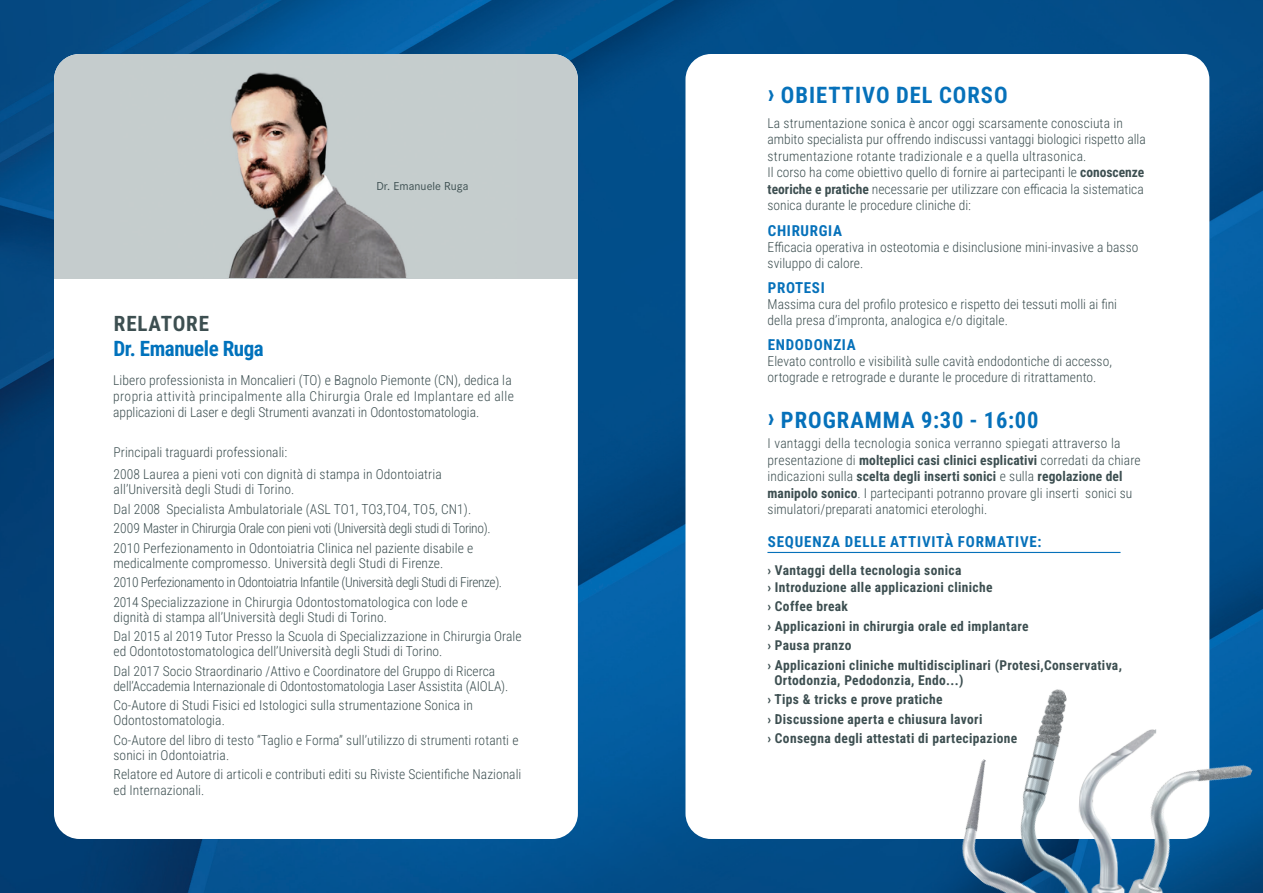
<style>
.page{position:relative;width:1263px;height:893px;background:#fff}
.page>*{position:absolute;margin:0;border:0;box-sizing:border-box;transform-origin:0 0}
.t1{font:700 22.5px "Roboto Condensed";letter-spacing:.045em;color:#0671ba}
.t2{font:700 21px "Roboto Condensed";letter-spacing:-.02em;color:#0072bc}
.t3{font:700 21px "Roboto Condensed";letter-spacing:.04em;color:#3d4f51}
.t4{font:700 15px "Roboto Condensed";letter-spacing:.045em;color:#0671ba}
.t5{font:300 13.5px/16.5px "Roboto Condensed";letter-spacing:.005em;color:#3d4f51}
.t6{font:700 13.5px/19.5px "Roboto Condensed";letter-spacing:.025em;color:#3d4f51}
.t7{font:12px "Corporate SOT";letter-spacing:.005em;color:#3d4f51}
.s1{font-family:"Corporate SOT"}
.s2{font-weight:700}
</style>
<div class="page">
<img style="left:0;top:0;width:1263px;height:893px">
<div style="left:54px;top:54px;width:524px;height:785px;background:#fff;border-radius:26px"></div>
<div style="left:54px;top:54px;width:524px;height:225px;background:#c5cccd"></div>
<img style="left:229px;top:72px;width:178px;height:205px">
<div style="left:685px;top:54px;width:524px;height:785px;background:#fff;border-radius:26px"></div>
<hr style="left:767px;top:552px;width:353px;height:1px;background:#0671ba">
<img style="left:1156px;top:737px;width:97px;height:156px">
<img style="left:1133px;top:729px;width:23px;height:164px">
<img style="left:1031px;top:689px;width:102px;height:70px">
<img style="left:922px;top:759px;width:212px;height:134px">
<p class="t7" style="left:376px;top:177px;width:94px">Dr. Emanuele Ruga</p>
<h2 class="t3" style="left:114px;top:309px;width:97px">RELATORE</h2>
<h2 class="t2" style="left:114px;top:334px;width:152px">Dr. Emanuele Ruga</h2>
<p class="t5" style="left:113px;top:372px;width:402px">Libero professionista in Moncalieri (TO) e Bagnolo Piemonte (CN), dedica la propria attività principalmente alla Chirurgia Orale ed Implantare ed alle applicazioni di Laser e degli Strumenti avanzati in Odontostomatologia.</p>
<p class="t5" style="left:114px;top:440px;width:330px;line-height:22.5px">Principali traguardi professionali:<br>2008 Laurea a pieni voti con dignità di stampa in Odontoiatria</p>
<p class="t5" style="left:114px;top:479px;width:378px;line-height:19.5px">all’Università degli Studi di Torino.<br>Dal 2008 Specialista Ambulatoriale (ASL TO1, TO3,TO4, TO5, CN1).<br>2009 Master in Chirurgia Orale con pieni voti (Università degli studi di Torino).<br>2010 Perfezionamento in Odontoiatria Clinica nel paziente disabile e</p>
<p class="t5" style="left:114px;top:553px;width:390px;line-height:19.5px">medicalmente compromesso. Università degli Studi di Firenze.<br>2010 Perfezionamento in Odontoiatria Infantile (Università degli Studi di Firenze).<br>2014 Specializzazione in Chirurgia Odontostomatologica con lode e</p>
<p class="t5" style="left:114px;top:607px;width:410px;line-height:19.5px">dignità di stampa all’Università degli Studi di Torino.<br>Dal 2015 al 2019 Tutor Presso la Scuola di Specializzazione in Chirurgia Orale</p>
<p class="t5" style="left:114px;top:641px;width:383px;line-height:19.5px">ed Odontotostomatologica dell’Università degli Studi di Torino.<br>Dal 2017 Socio Straordinario /Attivo e Coordinatore del Gruppo di Ricerca</p>
<p class="t5" style="left:114px;top:675px;width:396px;line-height:19.5px">dell’Accademia Internazionale di Odontostomatologia Laser Assistita (AIOLA).<br>Co-Autore di Studi Fisici ed Istologici sulla strumentazione Sonica in</p>
<p class="t5" style="left:114px;top:710px;width:406px;line-height:19.5px">Odontostomatologia.<br>Co-Autore del libro di testo “Taglio e Forma” sull’utilizzo di strumenti rotanti e</p>
<p class="t5" style="left:114px;top:744px;width:409px;line-height:19.5px">sonici in Odontoiatria.<br>Relatore ed Autore di articoli e contributi editi su Riviste Scientifiche Nazionali</p>
<p class="t5" style="left:114px;top:782px;width:92px">ed Internazionali.</p>
<h1 class="t1" style="left:767px;top:79px;width:242px"><span class="s1">›</span> OBIETTIVO DEL CORSO</h1>
<p class="t5" style="left:767px;top:114px;width:380px">La strumentazione sonica è ancor oggi scarsamente conosciuta in ambito specialista pur offrendo indiscussi vantaggi biologici rispetto alla strumentazione rotante tradizionale e a quella ultrasonica.<br>Il corso ha come obiettivo quello di fornire ai partecipanti le <span class="s2">conoscenze teoriche e pratiche</span> necessarie per utilizzare con efficacia la sistematica sonica durante le procedure cliniche di:</p>
<p class="t4" style="left:768px;top:220px;width:76px">CHIRURGIA</p>
<p class="t5" style="left:767px;top:238px;width:372px">Efficacia operativa in osteotomia e disinclusione mini-invasive a basso sviluppo di calore.</p>
<p class="t5" style="left:767px;top:295px;width:351px">Massima cura del profilo protesico e rispetto dei tessuti molli ai fini della presa d’impronta, analogica e/o digitale.</p>
<p class="t5" style="left:767px;top:352px;width:346px">Elevato controllo e visibilità sulle cavità endodontiche di accesso, ortograde e retrograde e durante le procedure di ritrattamento.</p>
<p class="t4" style="left:768px;top:277px;width:58px">PROTESI</p>
<p class="t4" style="left:768px;top:334px;width:89px">ENDODONZIA</p>
<h1 class="t1" style="left:767px;top:404px;width:273px"><span class="s1">›</span> PROGRAMMA 9:30 - 16:00</h1>
<p class="t5" style="left:767px;top:435px;width:375px">I vantaggi della tecnologia sonica verranno spiegati attraverso la presentazione di <span class="s2">molteplici casi clinici esplicativi</span> corredati da chiare indicazioni sulla <span class="s2">scelta degli inserti sonici</span> e sulla <span class="s2">regolazione del manipolo sonico</span>. I partecipanti potranno provare gli inserti sonici su simulatori/preparati anatomici eterologhi.</p>
<p class="t4" style="left:768px;top:531px;width:275px">SEQUENZA DELLE ATTIVITÀ FORMATIVE:</p>
<p class="t6" style="left:767px;top:562px;width:227px;line-height:16.5px">› Vantaggi della tecnologia sonica<br>› Introduzione alle applicazioni cliniche</p>
<p class="t6" style="left:767px;top:596px;width:356px">› Coffee break<br>› Applicazioni in chirurgia orale ed implantare<br>› Pausa pranzo<br>› Applicazioni cliniche multidisciplinari (Protesi,Conservativa,</p>
<p class="t6" style="left:767px;top:670px;width:251px;text-indent:7px">Ortodonzia, Pedodonzia, Endo...)<br>› Tips &amp; tricks e prove pratiche<br>› Discussione aperta e chiusura lavori<br>› Consegna degli attestati di partecipazione</p>
</div>
